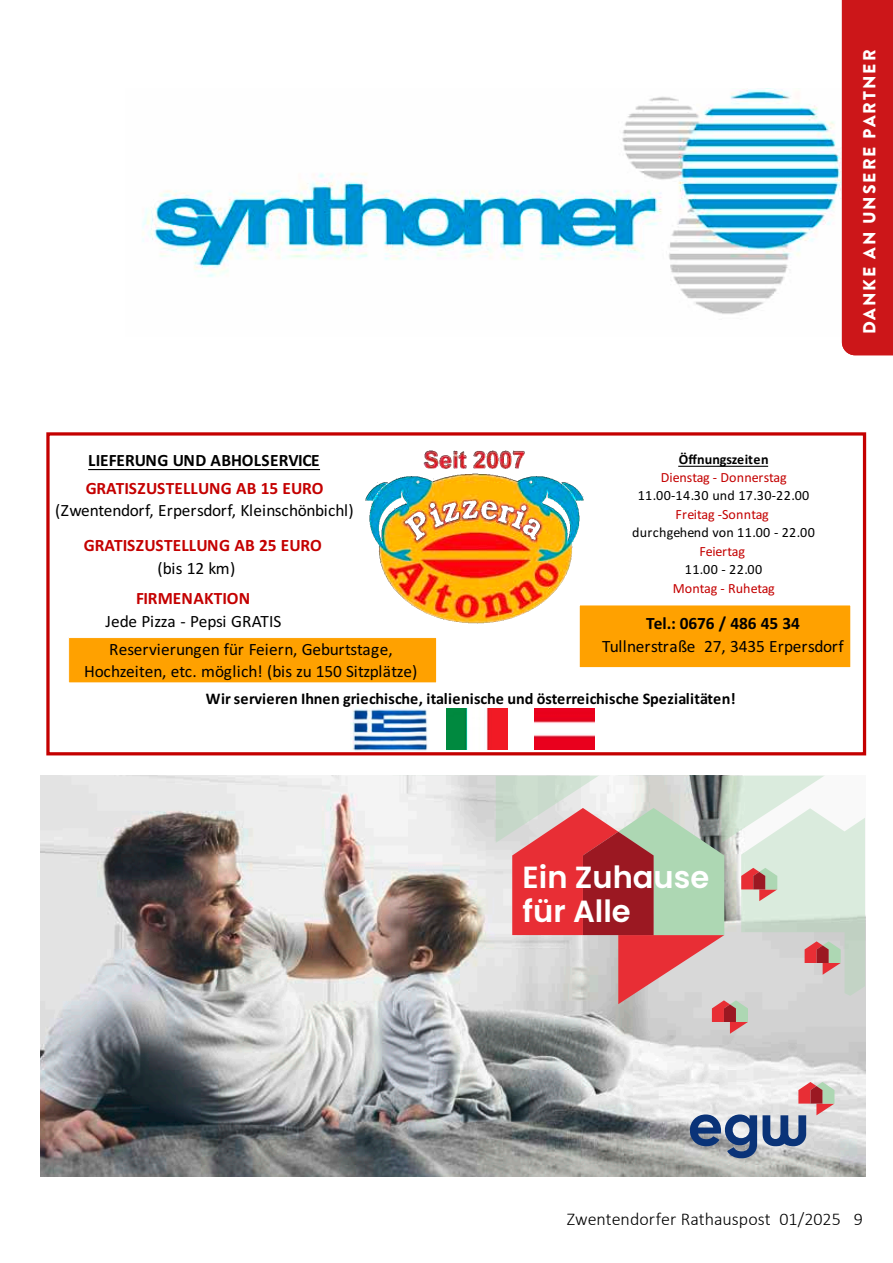
<style>
.page{position:relative;width:893px;height:1263px;background:#fff}
.page>*{position:absolute;margin:0;border:0;box-sizing:border-box;transform-origin:0 0}
.t1{font:600 30.6px/33.9px "Poppins";color:#fff}
.t2{font:300 18px "Calibri";color:#000}
.t3{font:17.4px "Calibri";letter-spacing:-.005em;color:#000}
.t4{font:700 17.4px "Calibri";letter-spacing:-.005em;color:#000}
.t5{font:700 17.4px "Calibri";letter-spacing:.005em;color:#c40000}
.t6{font:900 17.4px "Brandon Grotesque";letter-spacing:.115em;color:#fff}
.t7{font:17.25px "Calibri";letter-spacing:-.015em;color:#000}
.t8{font:700 17.25px "Calibri";letter-spacing:.005em;color:#c40000}
.t9{font:700 16.2px "Calibri";letter-spacing:-.005em;color:#000}
.t10{font:14.1px "Calibri";letter-spacing:.03em;color:#000}
.t11{font:14.1px "Calibri";letter-spacing:-.005em;color:#c40000}
.t12{font:700 14.1px "Calibri";color:#000}
</style>
<div class="page">
<img style="left:350px;top:705px;width:78px;height:46px">
<div style="left:69px;top:637px;width:368px;height:46px;background:#ffa100"></div>
<div style="left:68px;top:637px;width:369px;height:46px;border:1px solid #fff"></div>
<div style="left:46px;top:432px;width:820px;height:323px;border:3px solid #c40000"></div>
<img style="left:358px;top:432px;width:241px;height:208px">
<div style="left:579px;top:605px;width:272px;height:63px;background:#ffa100"></div>
<div style="left:579px;top:604px;width:272px;height:64px;border:1px solid #fff"></div>
<img style="left:446px;top:709px;width:61px;height:40px">
<img style="left:534px;top:709px;width:60px;height:40px">
<hr style="left:678px;top:466px;width:90px;height:1px;background:#000">
<hr style="left:88px;top:469px;width:232px;height:1px;background:#000">
<img style="left:41px;top:776px;width:824px;height:400px">
<svg style="left:690px;top:1082px;width:144px;height:76px"></svg>
<svg style="left:392px;top:776px;width:473px;height:260px;background:#c9b3af"></svg>
<img style="left:142px;top:89px;width:700px;height:248px">
<div style="left:842px;top:0;width:51px;height:355px;background:#cc1619"></div>
<p class="t6" style="left:857px;top:334px;width:286px;rotate:-90deg">DANKE AN UNSERE PARTNER</p>
<p class="t4" style="left:88px;top:452px;width:233px">LIEFERUNG UND ABHOLSERVICE</p>
<p class="t8" style="left:86px;top:480px;width:239px">GRATISZUSTELLUNG AB 15 EURO</p>
<p class="t7" style="left:55px;top:504px;width:300px">(Zwentendorf, Erpersdorf, Kleinschönbichl)</p>
<p class="t5" style="left:84px;top:537px;width:240px">GRATISZUSTELLUNG AB 25 EURO</p>
<p class="t3" style="left:157px;top:562px;width:79px">(bis 12 km)</p>
<p class="t5" style="left:136px;top:590px;width:116px">FIRMENAKTION</p>
<p class="t3" style="left:106px;top:615px;width:177px">Jede Pizza - Pepsi GRATIS</p>
<p class="t12" style="left:679px;top:452px;width:91px">Öffnungszeiten</p>
<p class="t11" style="left:661px;top:472px;width:127px">Dienstag - Donnerstag</p>
<p class="t10" style="left:638px;top:491px;width:173px">11.00-14.30 und 17.30-22.00</p>
<p class="t11" style="left:675px;top:509px;width:95px">Freitag -Sonntag</p>
<p class="t10" style="left:632px;top:527px;width:184px">durchgehend von 11.00 - 22.00</p>
<p class="t11" style="left:699px;top:546px;width:47px">Feiertag</p>
<p class="t10" style="left:685px;top:564px;width:79px">11.00 - 22.00</p>
<p class="t11" style="left:673px;top:583px;width:103px">Montag - Ruhetag</p>
<p class="t4" style="left:646px;top:615px;width:155px">Tel.: 0676 / 486 45 34</p>
<p class="t3" style="left:109px;top:643px;width:285px">Reservierungen für Feiern, Geburtstage,</p>
<p class="t3" style="left:602px;top:640px;width:243px">Tullnerstraße 27, 3435 Erpersdorf</p>
<p class="t3" style="left:84px;top:665px;width:335px">Hochzeiten, etc. möglich! (bis zu 150 Sitzplätze)</p>
<p class="t9" style="left:206px;top:691px;width:531px">Wir servieren Ihnen griechische, italienische und österreichische Spezialitäten!</p>
<h1 class="t1" style="left:523px;top:861px;width:188px">Ein Zuhause für Alle</h1>
<p class="t2" style="left:567px;top:1208px;width:297px">Zwentendorfer Rathauspost 01/2025 9</p>
</div>
